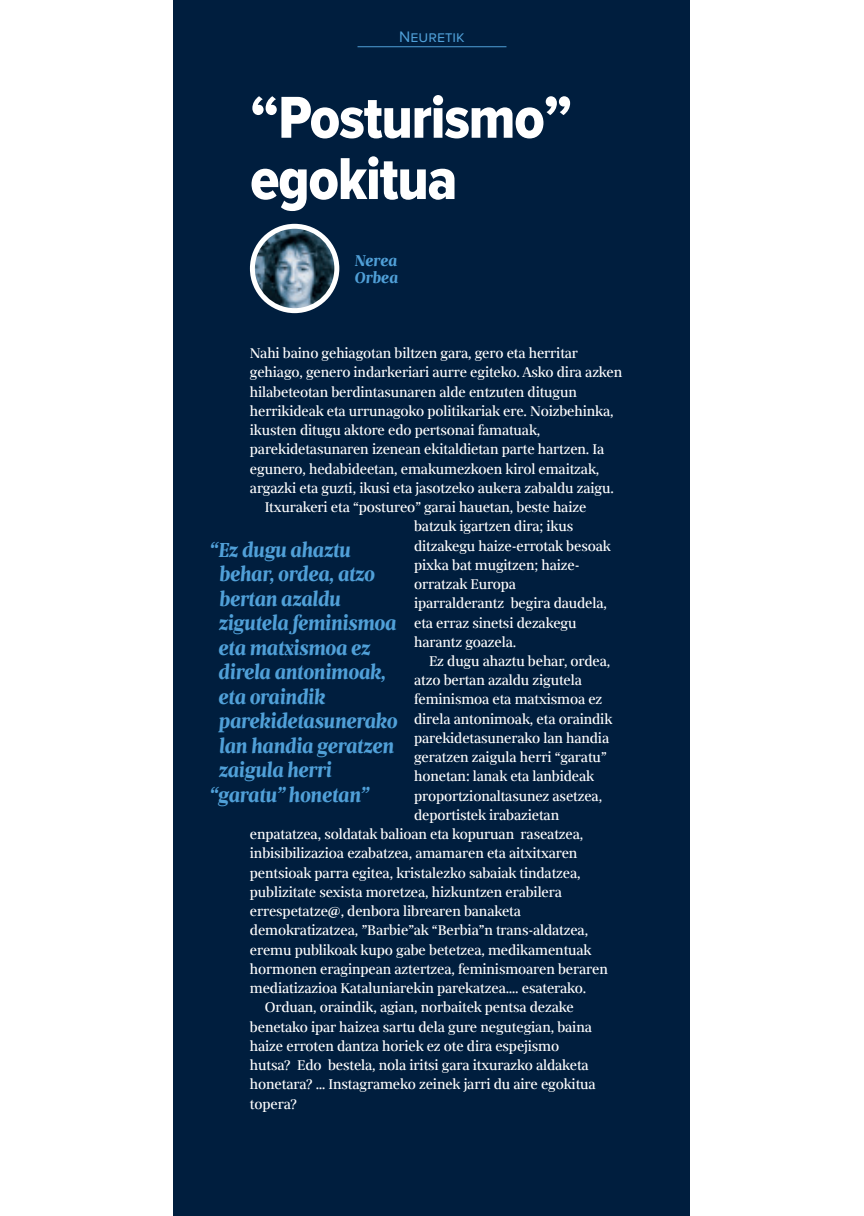
<style>
.page{position:relative;width:864px;height:1216px;background:#fff}
.page>*{position:absolute;margin:0;border:0;box-sizing:border-box;transform-origin:0 0}
.Titulua-35{font:61.25px/61.2px "Proxima Nova Cond Extrabld";letter-spacing:-.02em;color:#fff}
.Leihoa{font:italic 700 22.75px "Milio";letter-spacing:-.02em;color:#50a0d8}
.Medaila-Izena{font:italic 700 17.5px/17.5px "Milio";color:#50a0d8}
.Testua-Koxka{font:15.75px/19.2px "Milio";letter-spacing:-.01em;color:#fff}
.Saila_zentrauta{font:15.75px "Proxima Nova S";letter-spacing:.005em;color:#50a0d8}
</style>
<div class="page">
<div style="left:174px;top:0;width:516px;height:1215px;background:#001e3e"></div>
<svg style="left:250px;top:224px;width:89px;height:89px"></svg>
<img style="left:255px;top:229px;width:79px;height:79px;border-radius:40px">
<hr style="left:357px;top:46px;width:149px;height:1px;background:#50a0d8">
<p class="Saila_zentrauta" style="left:399px;top:28px;width:67px">Neuretik</p>
<p class="Titulua-35" style="left:250px;top:89px;width:323px">“Posturismo” egokitua</p>
<p class="Medaila-Izena" style="left:354px;top:251px;width:45px">Nerea<br>Orbea</p>
<p class="Testua-Koxka" style="left:250px;top:343px;width:374px">Nahi baino gehiagotan biltzen gara, gero eta herritar gehiago, genero indarkeriari aurre egiteko. Asko dira azken hilabeteotan berdintasunaren alde entzuten ditugun herrikideak eta urrunagoko politikariak ere. Noizbehinka, ikusten ditugu aktore edo pertsonai famatuak, parekidetasunaren izenean ekitaldietan parte hartzen. Ia egunero, hedabideetan, emakumezkoen kirol emaitzak, argazki eta guzti, ikusi eta jasotzeko aukera zabaldu zaigu.</p>
<p class="Testua-Koxka" style="left:414px;top:497px;width:198px;text-indent:-149px">Itxurakeri eta “postureo” garai hauetan, beste haize batzuk igartzen dira; ikus ditzakegu haize-errotak besoak pixka bat mugitzen; haize&shy;orratzak Europa<br>iparralderantz begira daudela, eta erraz sinetsi dezakegu harantz goazela.</p>
<p class="Testua-Koxka" style="left:429px;top:651px;width:183px">Ez dugu ahaztu behar, ordea,</p>
<p class="Testua-Koxka" style="left:414px;top:670px;width:169px">atzo bertan azaldu zigutela</p>
<p class="Testua-Koxka" style="left:414px;top:690px;width:190px">feminismoa eta matxismoa ez</p>
<p class="Testua-Koxka" style="left:414px;top:709px;width:200px">direla antonimoak, eta oraindik</p>
<p class="Testua-Koxka" style="left:414px;top:728px;width:196px">parekidetasunerako lan handia</p>
<p class="Testua-Koxka" style="left:414px;top:747px;width:194px">geratzen zaigula herri “garatu”</p>
<p class="Testua-Koxka" style="left:414px;top:766px;width:181px">honetan: lanak eta lanbideak</p>
<p class="Testua-Koxka" style="left:414px;top:786px;width:189px">proportzionaltasunez asetzea,</p>
<p class="Testua-Koxka" style="left:414px;top:805px;width:147px">deportistek irabazietan</p>
<p class="Testua-Koxka" style="left:250px;top:824px;width:335px">enpatatzea, soldatak balioan eta kopuruan raseatzea,</p>
<p class="Testua-Koxka" style="left:250px;top:843px;width:329px">inbisibilizazioa ezabatzea, amamaren eta aitxitxaren</p>
<p class="Testua-Koxka" style="left:250px;top:863px;width:332px">pentsioak parra egitea, kristalezko sabaiak tindatzea,</p>
<p class="Testua-Koxka" style="left:250px;top:882px;width:313px">publizitate sexista moretzea, hizkuntzen erabilera</p>
<p class="Testua-Koxka" style="left:250px;top:901px;width:272px">errespetatze@, denbora librearen banaketa</p>
<p class="Testua-Koxka" style="left:250px;top:920px;width:339px">demokratizatzea, ”Barbie”ak “Berbia”n trans-aldatzea,</p>
<p class="Testua-Koxka" style="left:250px;top:940px;width:343px">eremu publikoak kupo gabe betetzea, medikamentuak</p>
<p class="Testua-Koxka" style="left:250px;top:959px;width:359px">hormonen eraginpean aztertzea, feminismoaren beraren</p>
<p class="Testua-Koxka" style="left:250px;top:978px;width:338px">mediatizazioa Kataluniarekin parekatzea…. esaterako.</p>
<p class="Testua-Koxka" style="left:250px;top:997px;width:347px;text-indent:15px">Orduan, oraindik, agian, norbaitek pentsa dezake benetako ipar haizea sartu dela gure negutegian, baina haize erroten dantza horiek ez ote dira espejismo hutsa? Edo bestela, nola iritsi gara itxurazko aldaketa honetara? … Instagrameko zeinek jarri du aire egokitua topera?</p>
<p class="Leihoa" style="left:209px;top:532px;width:143px">“Ez dugu ahaztu</p>
<p class="Leihoa" style="left:219px;top:556px;width:157px">behar, ordea, atzo</p>
<p class="Leihoa" style="left:219px;top:581px;width:123px">bertan azaldu</p>
<p class="Leihoa" style="left:218px;top:605px;width:179px">zigutela feminismoa</p>
<p class="Leihoa" style="left:218px;top:630px;width:153px">eta matxismoa ez</p>
<p class="Leihoa" style="left:218px;top:654px;width:169px">direla antonimoak,</p>
<p class="Leihoa" style="left:218px;top:679px;width:108px">eta oraindik</p>
<p class="Leihoa" style="left:218px;top:703px;width:180px">parekidetasunerako</p>
<p class="Leihoa" style="left:219px;top:728px;width:176px">lan handia geratzen</p>
<p class="Leihoa" style="left:218px;top:752px;width:115px">zaigula herri</p>
<p class="Leihoa" style="left:209px;top:777px;width:161px">“garatu” honetan”</p>
</div>
